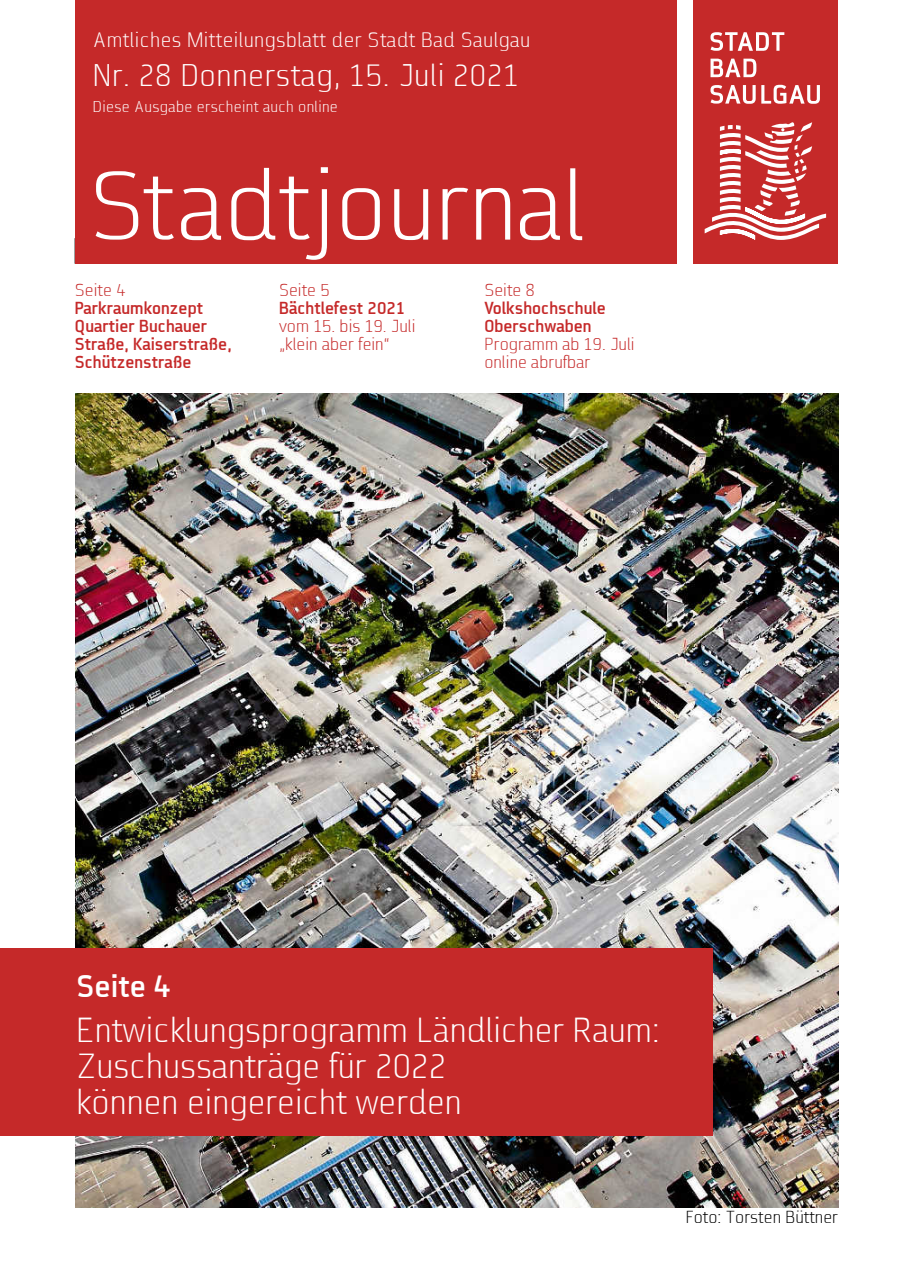
<style>
.page{position:relative;width:902px;height:1280px;background:#fff}
.page>*{position:absolute;margin:0;border:0;box-sizing:border-box;transform-origin:0 0}
.t1{font:300 85.5px "AF Diwa";color:#fff}
.t2{font:300 30px/36px "AF Diwa";color:#fff}
.t3{font:300 27px "AF Diwa";letter-spacing:.02em;color:#fff}
.t4{font:700 27px "AF Diwa";color:#fff}
.t5{font:300 18px "AF Diwa";letter-spacing:.02em;color:#fff}
.t6{font:700 15px/18px "AF Diwa";color:#c52929}
.t7{font:300 15px/18px "AF Diwa";color:#c52929}
.t8{font:300 15px "AF Diwa";color:#000}
.t9{font:300 13.5px "AF Diwa";letter-spacing:.02em;color:#fff}
</style>
<div class="page">
<div style="left:75px;top:0;width:601px;height:264px;background:#c52929"></div>
<div style="left:693px;top:0;width:145px;height:264px;background:#c52929"></div>
<svg style="left:704px;top:122px;width:122px;height:118px"></svg>
<svg style="left:710px;top:32px;width:74px;height:19px"></svg>
<svg style="left:710px;top:59px;width:46px;height:18px"></svg>
<svg style="left:761px;top:85px;width:58px;height:19px"></svg>
<svg style="left:710px;top:85px;width:45px;height:19px"></svg>
<img style="left:75px;top:393px;width:763px;height:815px">
<div style="left:0;top:948px;width:712px;height:187px;background:#c52929"></div>
<p class="t5" style="left:93px;top:28px;width:439px">Amtliches Mitteilungsblatt der Stadt Bad Saulgau</p>
<h3 class="t3" style="left:93px;top:58px;width:427px">Nr. 28 Donnerstag, 15. Juli 2021</h3>
<p class="t9" style="left:93px;top:99px;width:246px">Diese Ausgabe erscheint auch online</p>
<h1 class="t1" style="left:88px;top:153px;width:498px">Stadtjournal</h1>
<p class="t7" style="left:75px;top:281px;width:53px">Seite 4</p>
<p class="t6" style="left:75px;top:299px;width:158px">Parkraumkonzept<br>Quartier Buchauer<br>Straße, Kaiserstraße,<br>Schützenstraße</p>
<p class="t7" style="left:279px;top:281px;width:52px">Seite 5</p>
<p class="t6" style="left:279px;top:299px;width:128px">Bächtlefest 2021</p>
<p class="t7" style="left:279px;top:317px;width:138px">vom 15. bis 19. Juli „klein aber fein“</p>
<p class="t7" style="left:484px;top:281px;width:52px">Seite 8</p>
<p class="t6" style="left:484px;top:299px;width:123px">Volkshochschule<br>Oberschwaben</p>
<p class="t7" style="left:484px;top:335px;width:152px">Programm ab 19. Juli online abrufbar</p>
<h3 class="t4" style="left:77px;top:970px;width:96px">Seite 4</h3>
<h2 class="t2" style="left:77px;top:1012px;width:584px">Entwicklungsprogramm Ländlicher Raum:<br>Zuschussanträge für 2022<br>können eingereicht werden</h2>
<p class="t8" style="left:685px;top:1208px;width:154px">Foto: Torsten Büttner</p>
</div>
